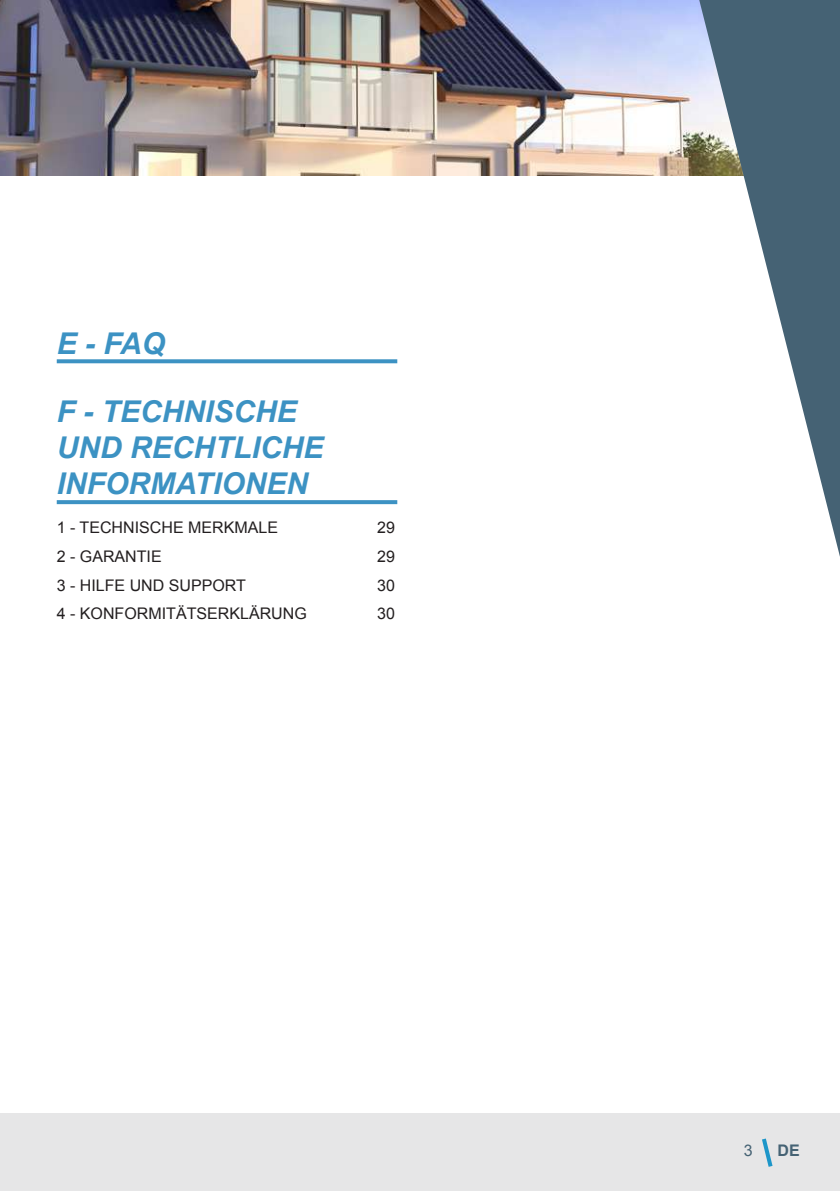
<style>
.page{position:relative;width:840px;height:1191px;background:#fff}
.page>*{position:absolute;margin:0;border:0;box-sizing:border-box;transform-origin:0 0}
.t1{font:italic 700 30px/36px "Arial";color:#3c92c3}
.t2{font:16px "Arial";color:#231f20}
.t3{font:700 16px "Arial";color:#456274}
.t4{font:16px "Arial";color:#456274}
</style>
<div class="page">
<img style="left:0;top:0;width:698px;height:175px">
<div style="left:0;top:1113px;width:839px;height:78px;background:#e6e6e7"></div>
<svg style="left:698px;top:0;width:141px;height:553px"></svg>
<svg style="left:762px;top:1138px;width:11px;height:29px"></svg>
<svg style="left:57px;top:359px;width:340px;height:4px"></svg>
<svg style="left:57px;top:500px;width:340px;height:4px"></svg>
<h1 class="t1" style="left:57px;top:326px;width:110px">E - FAQ</h1>
<h1 class="t1" style="left:57px;top:395px;width:268px">F - TECHNISCHE<br>UND RECHTLICHE<br>INFORMATIONEN</h1>
<p class="t2" style="left:57px;top:517px;width:223px">1 - TECHNISCHE MERKMALE</p>
<p class="t2" style="left:377px;top:517px;width:19px">29</p>
<p class="t2" style="left:57px;top:545px;width:106px">2 - GARANTIE</p>
<p class="t2" style="left:377px;top:545px;width:19px">29</p>
<p class="t2" style="left:57px;top:574px;width:191px">3 - HILFE UND SUPPORT</p>
<p class="t2" style="left:377px;top:574px;width:19px">30</p>
<p class="t2" style="left:57px;top:603px;width:251px">4 - KONFORMITÄTSERKLÄRUNG</p>
<p class="t2" style="left:377px;top:603px;width:19px">30</p>
<p class="t4" style="left:743px;top:1139px;width:10px">3</p>
<p class="t3" style="left:777px;top:1139px;width:24px">DE</p>
</div>
